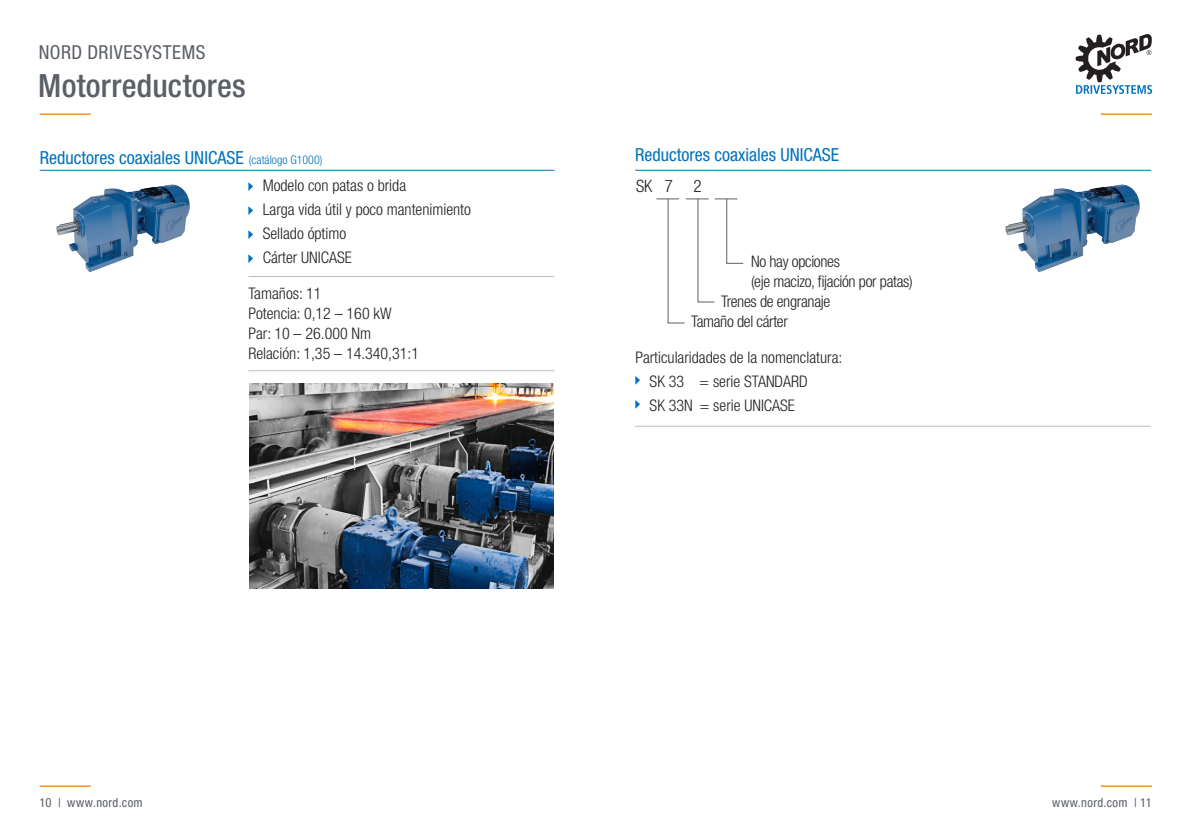
<style>
.page{position:relative;width:1191px;height:840px;background:#fff}
.page>*{position:absolute;margin:0;border:0;box-sizing:border-box;transform-origin:0 0}
.t1{font:500 condensed 32px "Helvetica Neue LT Pro";letter-spacing:.01em;color:#5b5f66}
.t2{font:condensed 19.2px "Helvetica Neue LT Pro";letter-spacing:.03em;color:#5b5f66}
.t3{font:condensed 18px "Helvetica Neue LT Pro";color:#0072bc}
.t4{font:300 condensed 17px "Helvetica Neue LT Pro";color:#231f20}
.t5{font:300 condensed 16px "Helvetica Neue LT Pro";color:#231f20}
.t6{font:300 condensed 16px "Helvetica Neue LT Pro";letter-spacing:-.02em;color:#231f20}
.t7{font:condensed 12.6px "Helvetica Neue LT Pro";letter-spacing:.03em;color:#5b5f66}
.s1{font-weight:300;font-size:12px}
</style>
<div class="page">
<hr style="left:40px;top:113px;width:51px;height:2px;background:#f58220">
<hr style="left:1100px;top:113px;width:51px;height:2px;background:#f58220">
<hr style="left:40px;top:785px;width:51px;height:1px;background:#f58220">
<hr style="left:1100px;top:785px;width:51px;height:1px;background:#f58220">
<svg style="left:1075px;top:34px;width:77px;height:60px"></svg>
<img style="left:56px;top:184px;width:134px;height:89px">
<img style="left:1005px;top:184px;width:135px;height:89px">
<img style="left:249px;top:383px;width:304px;height:205px">
<hr style="left:248px;top:276px;width:306px;height:1px;background:#bfbec1">
<hr style="left:248px;top:370px;width:306px;height:1px;background:#bfbec1">
<hr style="left:40px;top:170px;width:208px;height:1px;background:#0072bc">
<hr style="left:248px;top:170px;width:306px;height:1px;background:#0072bc">
<svg style="left:248px;top:182px;width:5px;height:9px"></svg>
<svg style="left:248px;top:206px;width:5px;height:9px"></svg>
<svg style="left:248px;top:230px;width:5px;height:9px"></svg>
<svg style="left:248px;top:254px;width:5px;height:9px"></svg>
<hr style="left:635px;top:170px;width:516px;height:1px;background:#0072bc">
<hr style="left:635px;top:425px;width:516px;height:1px;background:#bfbec1">
<svg style="left:656px;top:198px;width:88px;height:126px"></svg>
<svg style="left:635px;top:376px;width:5px;height:8px"></svg>
<svg style="left:635px;top:400px;width:5px;height:8px"></svg>
<p class="t2" style="left:39px;top:41px;width:168px">NORD DRIVESYSTEMS</p>
<h1 class="t1" style="left:38px;top:66px;width:209px">Motorreductores</h1>
<p class="t3" style="left:40px;top:147px;width:284px">Reductores coaxiales UNICASE <span class="s1">(catálogo G1000)</span></p>
<p class="t5" style="left:263px;top:176px;width:145px">Modelo con patas o brida</p>
<p class="t5" style="left:263px;top:200px;width:210px">Larga vida útil y poco mantenimiento</p>
<p class="t5" style="left:263px;top:224px;width:85px">Sellado óptimo</p>
<p class="t5" style="left:263px;top:248px;width:91px">Cárter UNICASE</p>
<p class="t5" style="left:248px;top:284px;width:75px">Tamaños: 11</p>
<p class="t5" style="left:248px;top:304px;width:145px">Potencia: 0,12 – 160 kW</p>
<p class="t5" style="left:248px;top:324px;width:124px">Par: 10 – 26.000 Nm</p>
<p class="t5" style="left:248px;top:344px;width:172px">Relación: 1,35 – 14.340,31:1</p>
<p class="t3" style="left:635px;top:144px;width:205px">Reductores coaxiales UNICASE</p>
<p class="t4" style="left:636px;top:176px;width:67px">SK 7 2</p>
<p class="t6" style="left:751px;top:252px;width:90px">No hay opciones</p>
<p class="t6" style="left:751px;top:272px;width:163px">(eje macizo, fijación por patas)</p>
<p class="t6" style="left:721px;top:292px;width:111px">Trenes de engranaje</p>
<p class="t6" style="left:691px;top:312px;width:98px">Tamaño del cárter</p>
<p class="t5" style="left:635px;top:348px;width:208px">Particularidades de la nomenclatura:</p>
<p class="t5" style="left:649px;top:372px;width:160px">SK 33 = serie STANDARD</p>
<p class="t5" style="left:649px;top:396px;width:147px">SK 33N = serie UNICASE</p>
<p class="t7" style="left:40px;top:795px;width:104px">10 | www.nord.com</p>
<p class="t7" style="left:1052px;top:795px;width:101px">www.nord.com | 11</p>
</div>
